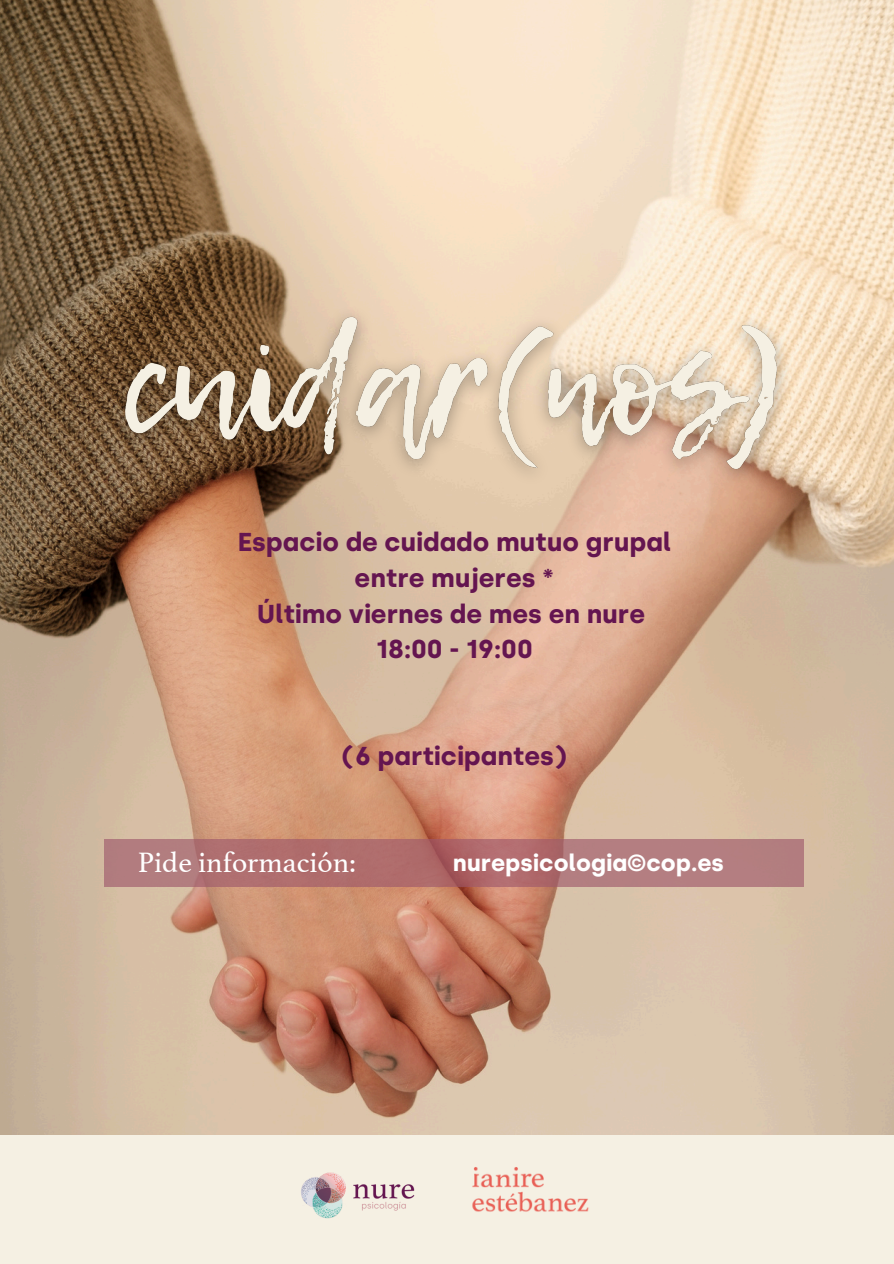
<style>
.page{position:relative;width:894px;height:1264px;background:#fff}
.page>*{position:absolute;margin:0;border:0;box-sizing:border-box;transform-origin:0 0}
.t1{font:29.4px "Athelas";color:#fff}
.t2{font:700 25.95px/35.5px "Silka";color:#641550;text-align:center}
.t3{font:700 23.25px "Silka";color:#fff}
</style>
<div class="page">
<div style="left:0;top:0;width:893px;height:1263px;background:#f5f0e3"></div>
<img style="left:0;top:0;width:893px;height:1134px">
<img style="left:99px;top:283px;width:703px;height:216px">
<svg style="left:105px;top:839px;width:699px;height:47px;background:#b07375"></svg>
<img style="left:287px;top:1122px;width:141px;height:97px">
<img style="left:472px;top:1167px;width:117px;height:45px">
<p class="t2" style="left:237px;top:524px;width:435px">Espacio de cuidado mutuo grupal entre mujeres *</p>
<p class="t2" style="left:257px;top:596px;width:389px">Último viernes de mes en nure</p>
<p class="t2" style="left:376px;top:631px;width:158px">18:00 - 19:00</p>
<h3 class="t2" style="left:342px;top:738px;width:226px">(6 participantes)</h3>
<p class="t1" style="left:138px;top:846px;width:219px">Pide información:</p>
<p class="t3" style="left:452px;top:848px;width:273px">nurepsicologia©cop.es</p>
</div>
